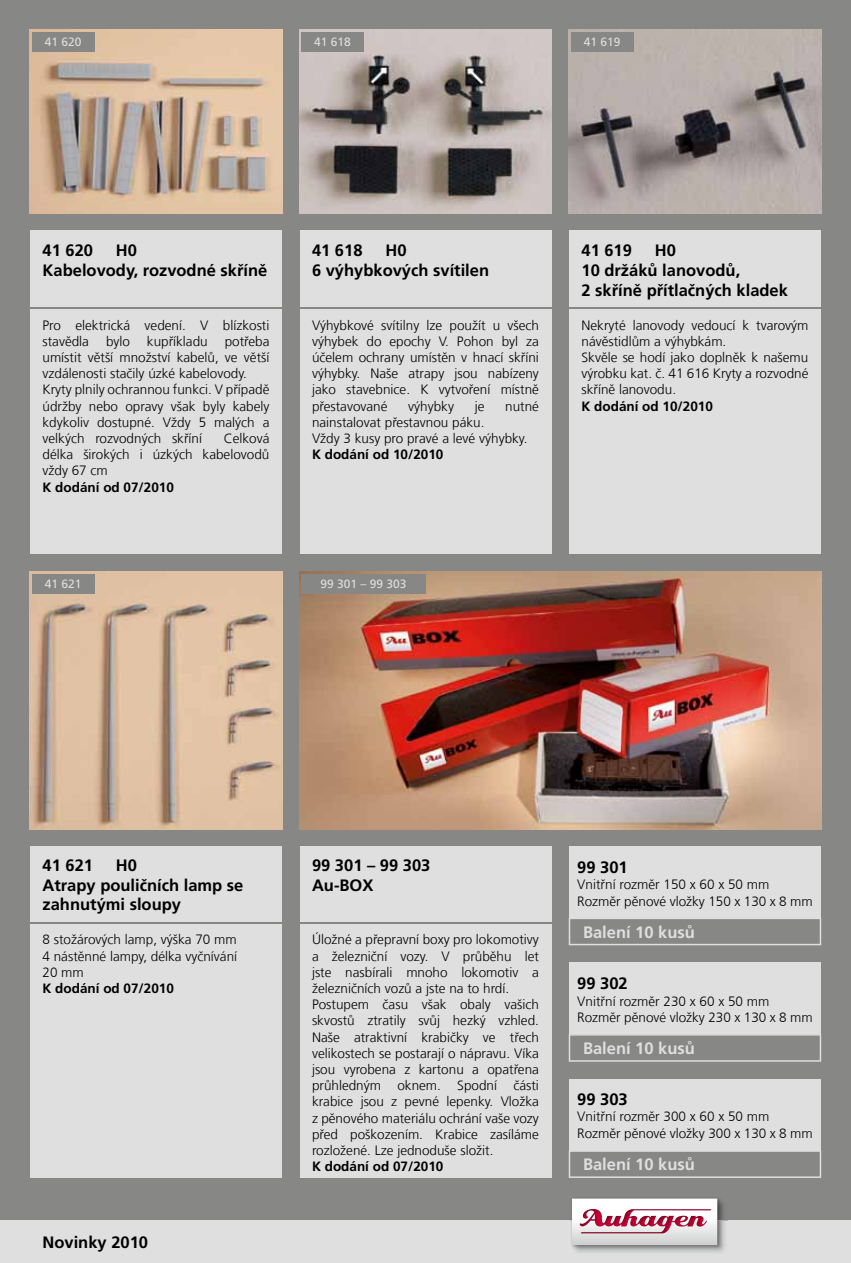
<style>
.page{position:relative;width:851px;height:1263px;background:#fff}
.page>*{position:absolute;margin:0;border:0;box-sizing:border-box;transform-origin:0 0}
.t1{font:700 16.5px/19.8px "Frutiger LT Com";color:#000}
.t2{font:700 16.5px "Frutiger LT Com";color:#dfdfe0}
.t3{font:300 13.5px/16.2px "Frutiger LT Com";color:#000}
.t4{font:700 13.5px "Frutiger LT Com";color:#000}
.t5{font:12px "Frutiger LT Com";color:#dfdfe0}
</style>
<div class="page">
<div style="left:0;top:0;width:850px;height:1263px;background:#878786"></div>
<div style="left:0;top:1220px;width:850px;height:43px;background:#dfdfe0"></div>
<img style="left:569px;top:1197px;width:154px;height:54px">
<svg style="left:572px;top:1198px;width:145px;height:47px"></svg>
<img style="left:30px;top:30px;width:252px;height:183px">
<div style="left:32px;top:32px;width:62px;height:20px;background:#878786"></div>
<img style="left:568px;top:30px;width:253px;height:183px">
<div style="left:570px;top:32px;width:63px;height:20px;background:#878786"></div>
<img style="left:299px;top:30px;width:252px;height:183px">
<div style="left:301px;top:32px;width:62px;height:20px;background:#878786"></div>
<img style="left:30px;top:572px;width:252px;height:257px">
<div style="left:32px;top:574px;width:62px;height:20px;background:#878786"></div>
<img style="left:299px;top:572px;width:522px;height:257px">
<div style="left:301px;top:574px;width:124px;height:20px;background:#878786"></div>
<div style="left:30px;top:231px;width:252px;height:323px;background:#dfdfe0"></div>
<div style="left:300px;top:231px;width:251px;height:323px;background:#dfdfe0"></div>
<div style="left:569px;top:231px;width:252px;height:323px;background:#dfdfe0"></div>
<div style="left:30px;top:846px;width:252px;height:332px;background:#dfdfe0"></div>
<div style="left:300px;top:846px;width:251px;height:332px;background:#dfdfe0"></div>
<div style="left:569px;top:1079px;width:252px;height:76px;background:#dfdfe0"></div>
<div style="left:569px;top:846px;width:252px;height:77px;background:#dfdfe0"></div>
<div style="left:569px;top:962px;width:252px;height:77px;background:#dfdfe0"></div>
<hr style="left:30px;top:308px;width:266px;height:1px;background:#878786">
<hr style="left:299px;top:308px;width:267px;height:1px;background:#878786">
<hr style="left:568px;top:308px;width:267px;height:1px;background:#878786">
<hr style="left:30px;top:922px;width:266px;height:2px;background:#878786">
<hr style="left:299px;top:922px;width:267px;height:2px;background:#878786">
<svg style="left:568px;top:918px;width:253px;height:27px"></svg>
<svg style="left:568px;top:1034px;width:253px;height:28px"></svg>
<svg style="left:568px;top:1150px;width:253px;height:28px"></svg>
<p class="t5" style="left:45px;top:35px;width:38px">41 620</p>
<p class="t5" style="left:314px;top:35px;width:38px">41 618</p>
<p class="t5" style="left:583px;top:35px;width:38px">41 619</p>
<p class="t1" style="left:43px;top:240px;width:52px">41 620</p>
<p class="t1" style="left:43px;top:240px;width:226px;text-indent:73px">H0<br>Kabelovody, rozvodné skříně</p>
<p class="t3" style="left:43px;top:317px;width:228px">Pro elektrická vedení. V blízkosti stavědla</p>
<p class="t3" style="left:43px;top:333px;width:228px;text-indent:182px">potřeba umístit větší množství kabelů, ve větší vzdálenosti stačily úzké kabelovody.<br>Kryty plnily ochrannou funkci. V případě údržby nebo opravy však byly kabely kdykoliv dostupné. Vždy 5 malých a velkých rozvodných skříní</p>
<p class="t3" style="left:106px;top:333px;width:26px">bylo</p>
<p class="t3" style="left:147px;top:333px;width:62px">kupříkladu</p>
<p class="t3" style="left:43px;top:430px;width:228px;text-align:justify;text-indent:181px">Celková délka širokých i úzkých kabelovodů vždy 67 cm</p>
<p class="t4" style="left:43px;top:479px;width:133px">K dodání od 07/2010</p>
<p class="t1" style="left:312px;top:240px;width:178px;text-align:center">H0<br>6 výhybkových svítilen</p>
<p class="t3" style="left:312px;top:317px;width:228px;text-align:justify">Výhybkové svítilny lze použít u všech výhybek do epochy V. Pohon byl za účelem ochrany umístěn v hnací skříni výhybky. Naše atrapy jsou nabízeny jako stavebnice. K vytvoření místně přestavované</p>
<p class="t1" style="left:312px;top:240px;width:52px">41 618</p>
<p class="t3" style="left:408px;top:398px;width:47px">výhybky</p>
<p class="t3" style="left:474px;top:398px;width:11px">je</p>
<p class="t3" style="left:505px;top:398px;width:35px">nutné</p>
<p class="t3" style="left:312px;top:414px;width:217px">nainstalovat přestavnou páku.<br>Vždy 3 kusy pro pravé a levé výhybky.</p>
<p class="t4" style="left:312px;top:446px;width:133px">K dodání od 10/2010</p>
<p class="t5" style="left:45px;top:577px;width:38px">41 621</p>
<p class="t5" style="left:320px;top:577px;width:88px">99 301 – 99 303</p>
<p class="t1" style="left:581px;top:240px;width:208px;text-indent:73px">H0<br>10 držáků lanovodů,<br>2 skříně přítlačných kladek</p>
<p class="t3" style="left:581px;top:317px;width:228px">Nekryté lanovody vedoucí k tvarovým návěstidlům a výhybkám.<br>Skvěle se hodí jako doplněk k našemu výrobku kat. č. 41 616 Kryty a rozvodné skříně lanovodu.</p>
<p class="t4" style="left:581px;top:398px;width:133px">K dodání od 10/2010</p>
<p class="t1" style="left:581px;top:240px;width:52px">41 619</p>
<p class="t1" style="left:43px;top:855px;width:202px;text-indent:73px">H0<br>Atrapy pouličních lamp se zahnutými sloupy</p>
<p class="t3" style="left:43px;top:932px;width:196px;text-align:justify">8 stožárových lamp, výška 70 mm 4 nástěnné lampy, délka vyčnívání 20 mm</p>
<p class="t4" style="left:43px;top:980px;width:133px">K dodání od 07/2010</p>
<p class="t1" style="left:43px;top:855px;width:52px">41 621</p>
<p class="t1" style="left:43px;top:1232px;width:107px">Novinky 2010</p>
<p class="t1" style="left:312px;top:855px;width:120px">99 301 – 99 303<br>Au-BOX</p>
<p class="t3" style="left:312px;top:932px;width:228px">Úložné a přepravní boxy pro lokomotivy a železniční vozy. V průběhu let jste nasbírali mnoho lokomotiv a železničních vozů a jste na to hrdí.<br>Postupem času však obaly vašich skvostů ztratily svůj hezký vzhled.<br>Naše atraktivní krabičky ve třech velikostech se postarají o nápravu. Víka jsou vyrobena z kartonu a opatřena průhledným oknem. Spodní části krabice jsou z pevné lepenky. Vložka z pěnového materiálu ochrání vaše vozy před poškozením. Krabice zasíláme rozložené. Lze jednoduše složit.</p>
<p class="t4" style="left:312px;top:1158px;width:133px">K dodání od 07/2010</p>
<p class="t1" style="left:577px;top:857px;width:52px">99 301</p>
<p class="t3" style="left:577px;top:877px;width:237px">Vnitřní rozměr 150 x 60 x 50 mm<br>Rozměr pěnové vložky 150 x 130 x 8 mm</p>
<p class="t2" style="left:583px;top:922px;width:113px">Balení 10 kusů</p>
<p class="t1" style="left:577px;top:974px;width:52px">99 302</p>
<p class="t3" style="left:577px;top:993px;width:237px">Vnitřní rozměr 230 x 60 x 50 mm<br>Rozměr pěnové vložky 230 x 130 x 8 mm</p>
<p class="t2" style="left:583px;top:1039px;width:113px">Balení 10 kusů</p>
<p class="t1" style="left:577px;top:1090px;width:52px">99 303</p>
<p class="t3" style="left:577px;top:1109px;width:237px">Vnitřní rozměr 300 x 60 x 50 mm<br>Rozměr pěnové vložky 300 x 130 x 8 mm</p>
<p class="t2" style="left:583px;top:1155px;width:113px">Balení 10 kusů</p>
</div>
